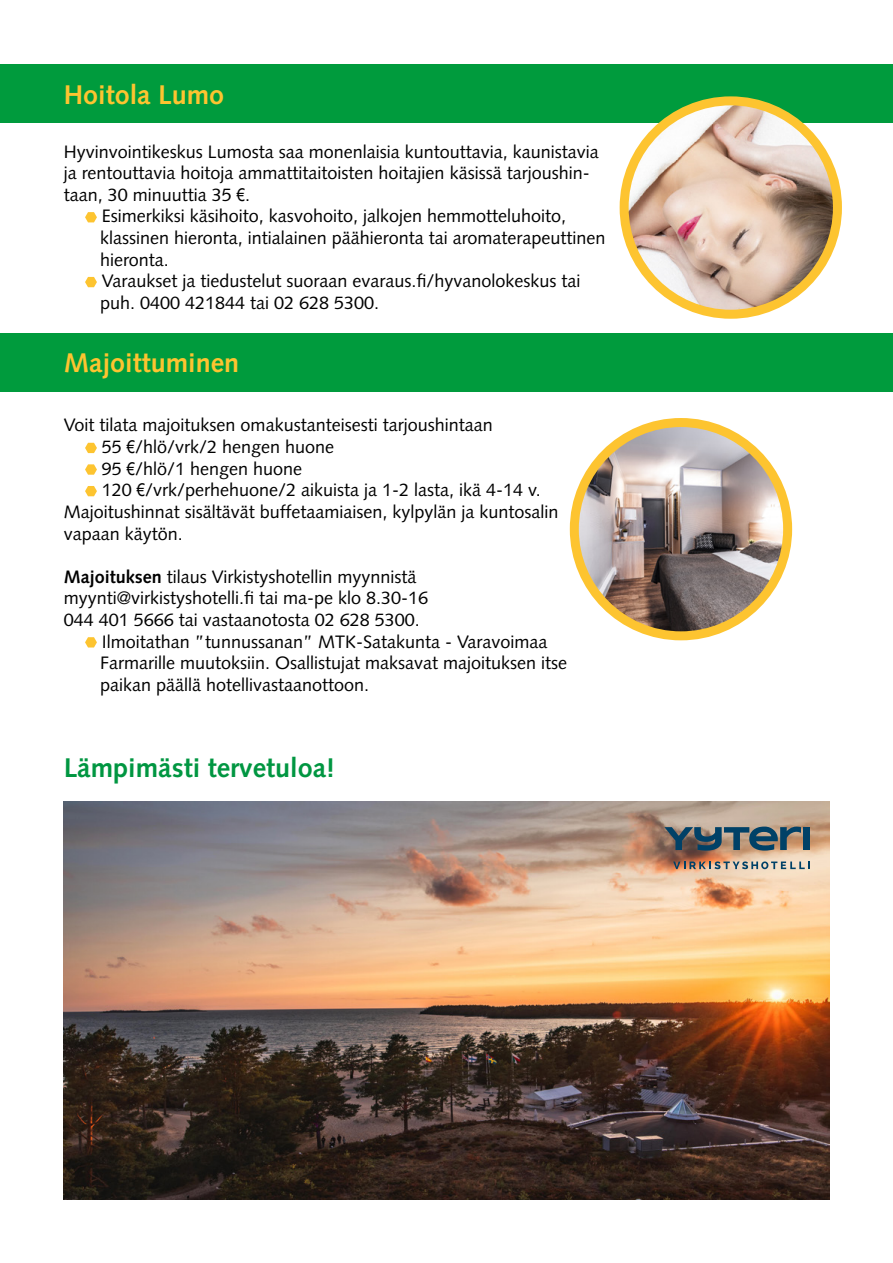
<style>
.page{position:relative;width:893px;height:1263px;background:#fff}
.page>*{position:absolute;margin:0;border:0;box-sizing:border-box;transform-origin:0 0}
.t1{font:700 27px "Syntax";color:#fdc430}
.t2{font:700 27px "Syntax";color:#009641}
.t3{font:18px "Syntax";color:#000}
.s1{font-family:"Arial Narrow"}
.s2{font-weight:700}
</style>
<div class="page">
<div style="left:0;top:64px;width:893px;height:58px;background:#009b3d"></div>
<div style="left:0;top:333px;width:893px;height:59px;background:#009b3d"></div>
<svg style="left:85px;top:212px;width:12px;height:10px"></svg>
<svg style="left:85px;top:277px;width:12px;height:10px"></svg>
<svg style="left:85px;top:443px;width:12px;height:10px"></svg>
<svg style="left:85px;top:464px;width:12px;height:11px"></svg>
<svg style="left:85px;top:486px;width:12px;height:10px"></svg>
<svg style="left:85px;top:637px;width:12px;height:10px"></svg>
<img style="left:574px;top:422px;width:214px;height:214px;border-radius:107px">
<div style="left:570px;top:418px;width:222px;height:222px;border:9px solid #fdc430;border-radius:50%"></div>
<img style="left:64px;top:801px;width:765px;height:398px">
<div style="left:803px;top:827px;width:7px;height:23px;background:#004167"></div>
<svg style="left:673px;top:861px;width:137px;height:8px"></svg>
<svg style="left:664px;top:826px;width:137px;height:25px;background:#5f6a6d"></svg>
<img style="left:624px;top:101px;width:213px;height:213px;border-radius:107px">
<div style="left:620px;top:96px;width:222px;height:223px;border:9px solid #fdc430;border-radius:50%"></div>
<h1 class="t1" style="left:64px;top:79px;width:162px">Hoitola Lumo</h1>
<p class="t3" style="left:64px;top:141px;width:537px">Hyvinvointikeskus Lumosta saa monenlaisia kuntouttavia, kaunistavia</p>
<p class="t3" style="left:64px;top:162px;width:527px">ja rentouttavia hoitoja ammattitaitoisten hoitajien käsissä tarjoushin-</p>
<p class="t3" style="left:64px;top:184px;width:188px">taan, 30 minuuttia 35 <span class="s1">€</span>.</p>
<p class="t3" style="left:102px;top:206px;width:466px">Esimerkiksi käsihoito, kasvohoito, jalkojen hemmotteluhoito,</p>
<p class="t3" style="left:100px;top:227px;width:507px">klassinen hieronta, intialainen päähieronta tai aromaterapeuttinen</p>
<p class="t3" style="left:100px;top:249px;width:70px">hieronta.</p>
<p class="t3" style="left:102px;top:270px;width:480px">Varaukset ja tiedustelut suoraan evaraus.fi/hyvanolokeskus tai</p>
<p class="t3" style="left:100px;top:292px;width:281px">puh. 0400 421844 tai 02 628 5300.</p>
<h1 class="t1" style="left:64px;top:347px;width:177px">Majoittuminen</h1>
<p class="t3" style="left:64px;top:415px;width:430px">Voit tilata majoituksen omakustanteisesti tarjoushintaan</p>
<p class="t3" style="left:102px;top:436px;width:234px">55 <span class="s1">€</span>/hlö/vrk/2 hengen huone</p>
<p class="t3" style="left:102px;top:458px;width:202px">95 <span class="s1">€</span>/hlö/1 hengen huone</p>
<p class="t3" style="left:102px;top:479px;width:440px">120 <span class="s1">€</span>/vrk/perhehuone/2 aikuista ja 1-2 lasta, ikä 4-14 v.</p>
<p class="t3" style="left:64px;top:501px;width:496px">Majoitushinnat sisältävät buffetaamiaisen, kylpylän ja kuntosalin</p>
<p class="t3" style="left:64px;top:523px;width:121px">vapaan käytön.</p>
<p class="t3" style="left:64px;top:566px;width:354px"><span class="s2">Majoituksen</span> tilaus Virkistyshotellin myynnistä</p>
<p class="t3" style="left:64px;top:587px;width:366px">myynti@virkistyshotelli.fi tai ma-pe klo 8.30-16</p>
<p class="t3" style="left:64px;top:609px;width:358px">044 401 5666 tai vastaanotosta 02 628 5300.</p>
<p class="t3" style="left:102px;top:631px;width:447px">Ilmoitathan ”tunnussanan” MTK-Satakunta - Varavoimaa</p>
<p class="t3" style="left:100px;top:652px;width:469px">Farmarille muutoksiin. Osallistujat maksavat majoituksen itse</p>
<p class="t3" style="left:100px;top:674px;width:271px">paikan päällä hotellivastaanottoon.</p>
<h1 class="t2" style="left:64px;top:752px;width:273px">Lämpimästi tervetuloa!</h1>
</div>
